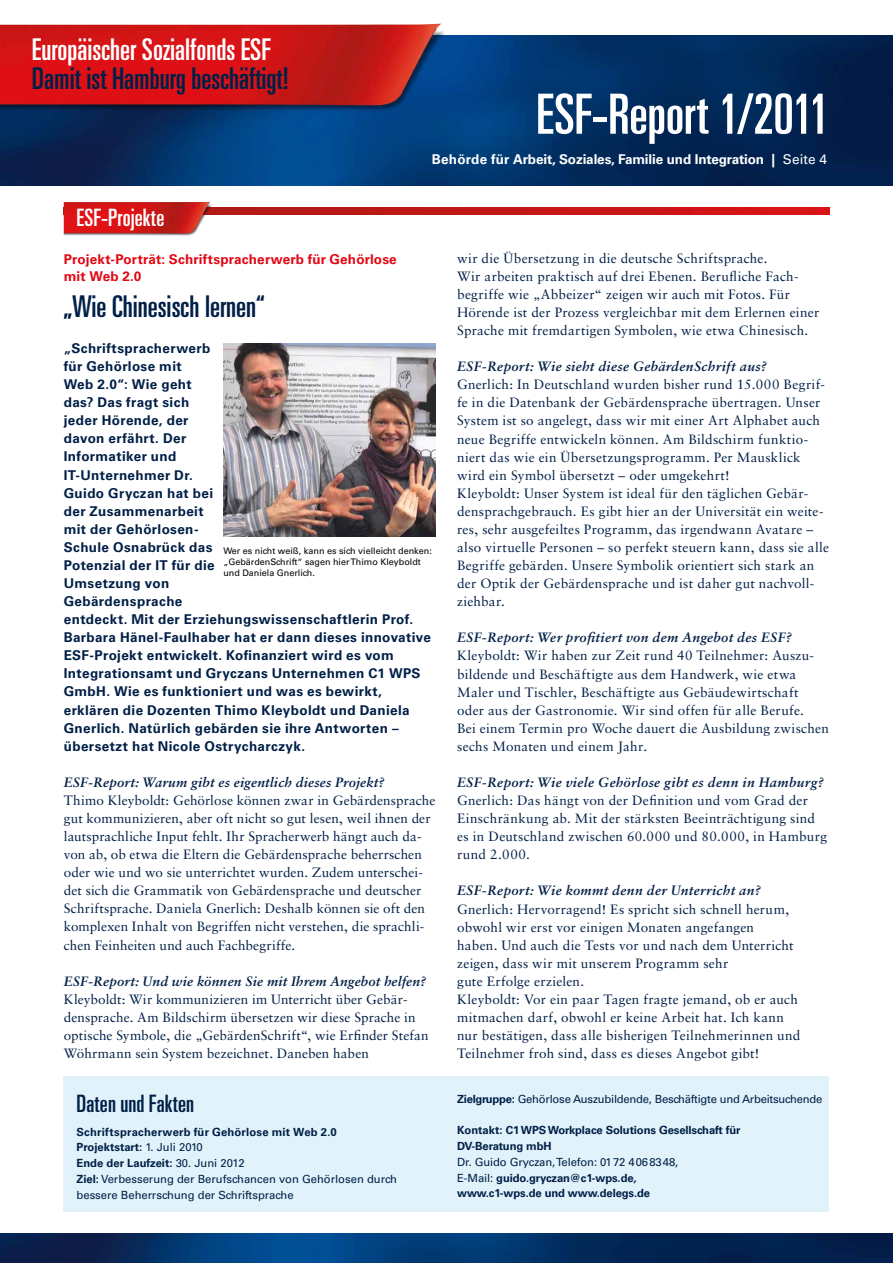
<style>
.page{position:relative;width:893px;height:1263px;background:#fff}
.page>*{position:absolute;margin:0;border:0;box-sizing:border-box;transform-origin:0 0}
.t1{font:ultra-condensed 55.5px "Univers LT Std";letter-spacing:-.005em;color:#fff}
.t2{font:ultra-condensed 30px "Univers LT Std";color:#001f47}
.t3{font:ultra-condensed 30px "Univers LT Std";color:#fff}
.t4{font:ultra-condensed 24px "Univers LT Std";color:#001f47}
.t5{font:ultra-condensed 24px "Univers LT Std";letter-spacing:.005em;color:#fff}
.t6{font:13.5px/18.1px "Sabon LT Std";letter-spacing:.015em;color:#001f47}
.t7{font:700 13.5px/18.1px "Univers LT Std";letter-spacing:.025em;color:#001f47}
.t8{font:italic 700 13.5px "Sabon LT Std";letter-spacing:.025em;color:#001f47}
.t9{font:700 13.5px/16.2px "Univers LT Std";letter-spacing:.01em;color:#e30613}
.t10{font:700 13.5px "Univers LT Std";letter-spacing:-.01em;color:#fff}
.t11{font:11.25px/15.8px "Univers LT Std";color:#001f47}
.t12{font:700 11.25px/15.8px "Univers LT Std";letter-spacing:-.01em;color:#001f47}
.t13{font:11.25px "Univers LT Std";letter-spacing:-.02em;color:#001f47}
.t14{font:9px/10.8px "Univers LT Std";color:#000}
.s1{font-weight:400}
.s2{font-weight:700}
</style>
<div class="page">
<img style="left:0;top:35px;width:893px;height:151px">
<img style="left:0;top:24px;width:472px;height:90px">
<img style="left:0;top:1233px;width:893px;height:30px">
<div style="left:64px;top:1076px;width:765px;height:135px;background:#e1f2fa"></div>
<img style="left:223px;top:343px;width:213px;height:194px">
<img style="left:239px;top:208px;width:590px;height:6px">
<img style="left:64px;top:202px;width:175px;height:34px">
<h2 class="t3" style="left:32px;top:32px;width:240px">Europäischer Sozialfonds ESF</h2>
<h2 class="t2" style="left:32px;top:61px;width:259px">Damit ist Hamburg beschäftigt!</h2>
<h3 class="t5" style="left:77px;top:203px;width:89px">ESF-Projekte</h3>
<h1 class="t1" style="left:536px;top:82px;width:295px">ESF-Report 1/2011</h1>
<p class="t10" style="left:432px;top:152px;width:397px">Behörde für Arbeit, Soziales, Familie und Integration | <span class="s1">Seite 4</span></p>
<p class="t9" style="left:64px;top:252px;width:335px">Projekt-Porträt: Schriftspracherwerb für Gehörlose mit Web 2.0</p>
<h2 class="t2" style="left:64px;top:289px;width:202px">„Wie Chinesisch lernen“</h2>
<p class="t7" style="left:64px;top:339px;width:369px">„Schriftspracherwerb<br>für Gehörlose mit<br>Web 2.0“: Wie geht<br>das? Das fragt sich<br>jeder Hörende, der<br>davon erfährt. Der<br>Informatiker und<br>IT-Unternehmer Dr.<br>Guido Gryczan hat bei<br>der Zusammenarbeit<br>mit der Gehörlosen-<br>Schule Osnabrück das<br>Potenzial der IT für die<br>Umsetzung von<br>Gebärdensprache<br>entdeckt. Mit der Erziehungswissenschaftlerin Prof.<br>Barbara Hänel-Faulhaber hat er dann dieses innovative<br>ESF-Projekt entwickelt. Kofinanziert wird es vom<br>Integrationsamt und Gryczans Unternehmen C1 WPS<br>GmbH. Wie es funktioniert und was es bewirkt, erklären die Dozenten Thimo Kleyboldt und Daniela<br>Gnerlich. Natürlich gebärden sie ihre Antworten – übersetzt hat Nicole Ostrycharczyk.</p>
<p class="t8" style="left:64px;top:774px;width:322px">ESF-Report: Warum gibt es eigentlich dieses Projekt?</p>
<p class="t6" style="left:64px;top:791px;width:373px">Thimo Kleyboldt: Gehörlose können zwar in Gebärdensprache gut kommunizieren, aber oft nicht so gut lesen, weil ihnen der lautsprachliche Input fehlt. Ihr Spracherwerb hängt auch da&shy;von ab, ob etwa die Eltern die Gebärdensprache beherrschen oder wie und wo sie unterrichtet wurden. Zudem unterschei&shy;det sich die Grammatik von Gebärdensprache und deutscher Schriftsprache. Daniela Gnerlich: Deshalb können sie oft den komplexen Inhalt von Begriffen nicht verstehen, die sprachli&shy;chen Feinheiten und auch Fachbegriffe.</p>
<p class="t8" style="left:64px;top:973px;width:364px">ESF-Report: Und wie können Sie mit Ihrem Angebot helfen?</p>
<p class="t6" style="left:64px;top:990px;width:366px">Kleyboldt: Wir kommunizieren im Unterricht über Gebär&shy;densprache. Am Bildschirm übersetzen wir diese Sprache in optische Symbole, die „GebärdenSchrift“, wie Erfinder Stefan Wöhrmann sein System bezeichnet. Daneben haben</p>
<p class="t14" style="left:223px;top:545px;width:210px">Wer es nicht weiß, kann es sich vielleicht denken: „GebärdenSchrift“ sagen hier Thimo Kleyboldt und Daniela Gnerlich.</p>
<h3 class="t4" style="left:77px;top:1090px;width:119px">Daten und Fakten</h3>
<p class="t11" style="left:77px;top:1124px;width:322px"><span class="s2">Schriftspracherwerb für Gehörlose mit Web 2.0<br>Projektstart:</span> 1. Juli 2010<br><span class="s2">Ende der Laufzeit:</span> 30. Juni 2012<br><span class="s2">Ziel:</span> Verbesserung der Berufschancen von Gehörlosen durch bessere Beherrschung der Schriftsprache</p>
<p class="t6" style="left:457px;top:249px;width:364px">wir die Übersetzung in die deutsche Schriftsprache.<br>Wir arbeiten praktisch auf drei Ebenen. Berufliche Fach&shy;begriffe wie „Abbeizer“ zeigen wir auch mit Fotos. Für Hörende ist der Prozess vergleichbar mit dem Erlernen einer Sprache mit fremdartigen Symbolen, wie etwa Chinesisch.</p>
<p class="t8" style="left:457px;top:358px;width:311px">ESF-Report: Wie sieht diese GebärdenSchrift aus?</p>
<p class="t6" style="left:457px;top:375px;width:373px">Gnerlich: In Deutschland wurden bisher rund 15.000 Begrif&shy;fe in die Datenbank der Gebärdensprache übertragen. Unser System ist so angelegt, dass wir mit einer Art Alphabet auch neue Begriffe entwickeln können. Am Bildschirm funktio&shy;niert das wie ein Übersetzungsprogramm. Per Mausklick wird ein Symbol übersetzt – oder umgekehrt!<br>Kleyboldt: Unser System ist ideal für den täglichen Gebär&shy;densprachgebrauch. Es gibt hier an der Universität ein weite&shy;res, sehr ausgefeiltes Programm, das irgendwann Avatare – also virtuelle Personen – so perfekt steuern kann, dass sie alle Begriffe gebärden. Unsere Symbolik orientiert sich stark an der Optik der Gebärdensprache und ist daher gut nachvoll&shy;ziehbar.</p>
<p class="t8" style="left:457px;top:629px;width:336px">ESF-Report: Wer profitiert von dem Angebot des ESF?</p>
<p class="t6" style="left:457px;top:646px;width:373px">Kleyboldt: Wir haben zur Zeit rund 40 Teilnehmer: Auszu&shy;bildende und Beschäftigte aus dem Handwerk, wie etwa Maler und Tischler, Beschäftigte aus Gebäudewirtschaft oder aus der Gastronomie. Wir sind offen für alle Berufe.<br>Bei einem Termin pro Woche dauert die Ausbildung zwischen sechs Monaten und einem Jahr.</p>
<p class="t8" style="left:457px;top:774px;width:368px">ESF-Report: Wie viele Gehörlose gibt es denn in Hamburg?</p>
<p class="t6" style="left:457px;top:791px;width:371px">Gnerlich: Das hängt von der Definition und vom Grad der Einschränkung ab. Mit der stärksten Beeinträchtigung sind es in Deutschland zwischen 60.000 und 80.000, in Hamburg rund 2.000.</p>
<p class="t8" style="left:457px;top:882px;width:305px">ESF-Report: Wie kommt denn der Unterricht an?</p>
<p class="t6" style="left:457px;top:900px;width:345px">Gnerlich: Hervorragend! Es spricht sich schnell herum, obwohl wir erst vor einigen Monaten angefangen<br>haben. Und auch die Tests vor und nach dem Unterricht zeigen, dass wir mit unserem Programm sehr<br>gute Erfolge erzielen.<br>Kleyboldt: Vor ein paar Tagen fragte jemand, ob er auch mitmachen darf, obwohl er keine Arbeit hat. Ich kann nur bestätigen, dass alle bisherigen Teilnehmerinnen und Teilnehmer froh sind, dass es dieses Angebot gibt!</p>
<p class="t13" style="left:457px;top:1092px;width:367px"><span class="s2">Zielgruppe:</span> Gehörlose Auszubildende, Beschäftigte und Arbeitsuchende</p>
<p class="t12" style="left:457px;top:1122px;width:285px">Kontakt: C1 WPS Workplace Solutions Gesellschaft für<br>DV-Beratung mbH</p>
<p class="t12" style="left:457px;top:1154px;width:223px"><span class="s1">Dr. Guido Gryczan, Telefon: 0172 4068348,<br>E-Mail:</span> guido.gryczan@c1-wps.de, www.c1-wps.de und www.delegs.de</p>
</div>
